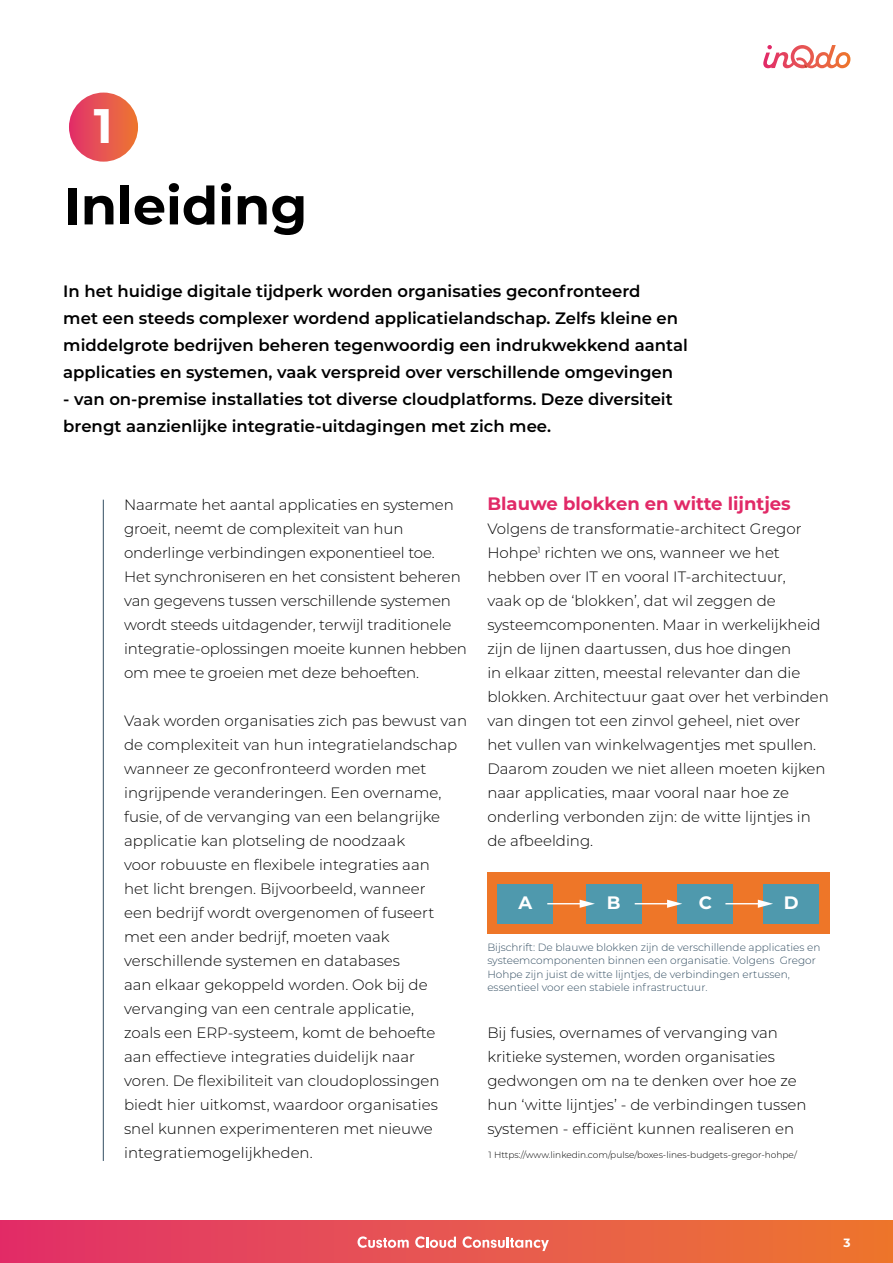
<style>
.page{position:relative;width:893px;height:1263px;background:#fff}
.page>*{position:absolute;margin:0;border:0;box-sizing:border-box;transform-origin:0 0}
.t1{font:700 52.5px "Montserrat";color:#000}
.t2{font:700 48.45px "Montserrat Alternates";color:#fff}
.t3{font:700 18px "Montserrat";color:#e12967}
.t4{font:700 18px "Montserrat";color:#fff}
.t5{font:600 16.5px/27px "Montserrat";color:#000}
.t6{font:300 15px/24px "Montserrat";color:#000}
.t7{font:700 12px "Montserrat";color:#fff}
.t8{font:300 10.5px/13.5px "Montserrat";color:#334e62}
.t9{font:300 9px "Montserrat";color:#000}
</style>
<div class="page">
<div style="left:0;top:1220px;width:893px;height:43px;background:linear-gradient(to right,#e1316c,#ed7831)"></div>
<svg style="left:763px;top:45px;width:87px;height:23px"></svg>
<svg style="left:357px;top:1236px;width:52px;height:12px"></svg>
<svg style="left:415px;top:1236px;width:41px;height:12px"></svg>
<svg style="left:463px;top:1236px;width:86px;height:15px"></svg>
<hr style="left:103px;top:500px;width:1px;height:661px;background:#334e62">
<div style="left:487px;top:872px;width:343px;height:61px;background:#ee7628"></div>
<div style="left:497px;top:884px;width:56px;height:40px;background:#4f99ad"></div>
<div style="left:586px;top:884px;width:56px;height:40px;background:#4f99ad"></div>
<div style="left:677px;top:884px;width:56px;height:40px;background:#4f99ad"></div>
<div style="left:763px;top:884px;width:56px;height:40px;background:#4f99ad"></div>
<hr style="left:547px;top:903px;width:35px;height:1px;background:#fff">
<svg style="left:580px;top:900px;width:15px;height:8px"></svg>
<hr style="left:635px;top:903px;width:35px;height:1px;background:#fff">
<svg style="left:667px;top:900px;width:15px;height:8px"></svg>
<hr style="left:725px;top:903px;width:36px;height:1px;background:#fff">
<svg style="left:758px;top:900px;width:15px;height:8px"></svg>
<div style="left:69px;top:93px;width:69px;height:69px;background:linear-gradient(to right,#e2336e,#ed7934);border-radius:35px"></div>
<h2 class="t2" style="left:94px;top:91px;width:20px">1</h2>
<h1 class="t1" style="left:64px;top:168px;width:245px">Inleiding</h1>
<p class="t5" style="left:63px;top:277px;width:626px">In het huidige digitale tijdperk worden organisaties geconfronteerd<br>met een steeds complexer wordend applicatielandschap. Zelfs kleine en middelgrote bedrijven beheren tegenwoordig een indrukwekkend aantal applicaties en systemen, vaak verspreid over verschillende omgevingen</p>
<p class="t5" style="left:63px;top:385px;width:611px">- van on-premise installaties tot diverse cloudplatforms. Deze diversiteit brengt aanzienlijke integratie-uitdagingen met zich mee.</p>
<p class="t6" style="left:124px;top:492px;width:344px">Naarmate het aantal applicaties en systemen groeit, neemt de complexiteit van hun onderlinge verbindingen exponentieel toe.<br>Het synchroniseren en het consistent beheren van gegevens tussen verschillende systemen wordt steeds uitdagender, terwijl traditionele integratie-oplossingen moeite kunnen hebben om mee te groeien met deze behoeften.</p>
<p class="t6" style="left:124px;top:708px;width:344px">Vaak worden organisaties zich pas bewust van de complexiteit van hun integratielandschap wanneer ze geconfronteerd worden met ingrijpende veranderingen. Een overname, fusie, of de vervanging van een belangrijke applicatie kan plotseling de noodzaak<br>voor robuuste en flexibele integraties aan<br>het licht brengen. Bijvoorbeeld, wanneer<br>een bedrijf wordt overgenomen of fuseert met een ander bedrijf, moeten vaak verschillende systemen en databases<br>aan elkaar gekoppeld worden. Ook bij de vervanging van een centrale applicatie,<br>zoals een ERP-systeem, komt de behoefte<br>aan effectieve integraties duidelijk naar<br>voren. De flexibiliteit van cloudoplossingen biedt hier uitkomst, waardoor organisaties snel kunnen experimenteren met nieuwe integratiemogelijkheden.</p>
<p class="t3" style="left:487px;top:491px;width:305px">Blauwe blokken en witte lijntjes</p>
<p class="t6" style="left:487px;top:516px;width:343px">Volgens de transformatie-architect Gregor Hohpe<sup>1</sup> richten we ons, wanneer we het hebben over IT en vooral IT-architectuur,<br>vaak op de ‘blokken’, dat wil zeggen de systeemcomponenten. Maar in werkelijkheid zijn de lijnen daartussen, dus hoe dingen<br>in elkaar zitten, meestal relevanter dan die blokken. Architectuur gaat over het verbinden van dingen tot een zinvol geheel, niet over het vullen van winkelwagentjes met spullen.<br>Daarom zouden we niet alleen moeten kijken naar applicaties, maar vooral naar hoe ze onderling verbonden zijn: de witte lijntjes in de afbeelding.</p>
<p class="t4" style="left:518px;top:889px;width:15px">A</p>
<p class="t4" style="left:607px;top:889px;width:15px">B</p>
<p class="t4" style="left:699px;top:889px;width:15px">C</p>
<p class="t4" style="left:784px;top:889px;width:16px">D</p>
<p class="t8" style="left:487px;top:940px;width:335px">Bijschrift: De blauwe blokken zijn de verschillende applicaties en systeemcomponenten binnen een organisatie. Volgens Gregor Hohpe zijn juist de witte lijntjes, de verbindingen ertussen, essentieel voor een stabiele infrastructuur.</p>
<p class="t6" style="left:487px;top:1020px;width:321px">Bij fusies, overnames of vervanging van kritieke systemen, worden organisaties gedwongen om na te denken over hoe ze hun ‘witte lijntjes’ - de verbindingen tussen systemen - efficiënt kunnen realiseren en</p>
<p class="t9" style="left:489px;top:1148px;width:310px">1 Https://www.linkedin.com/pulse/boxes-lines-budgets-gregor-hohpe/</p>
<p class="t7" style="left:843px;top:1233px;width:9px">3</p>
</div>
